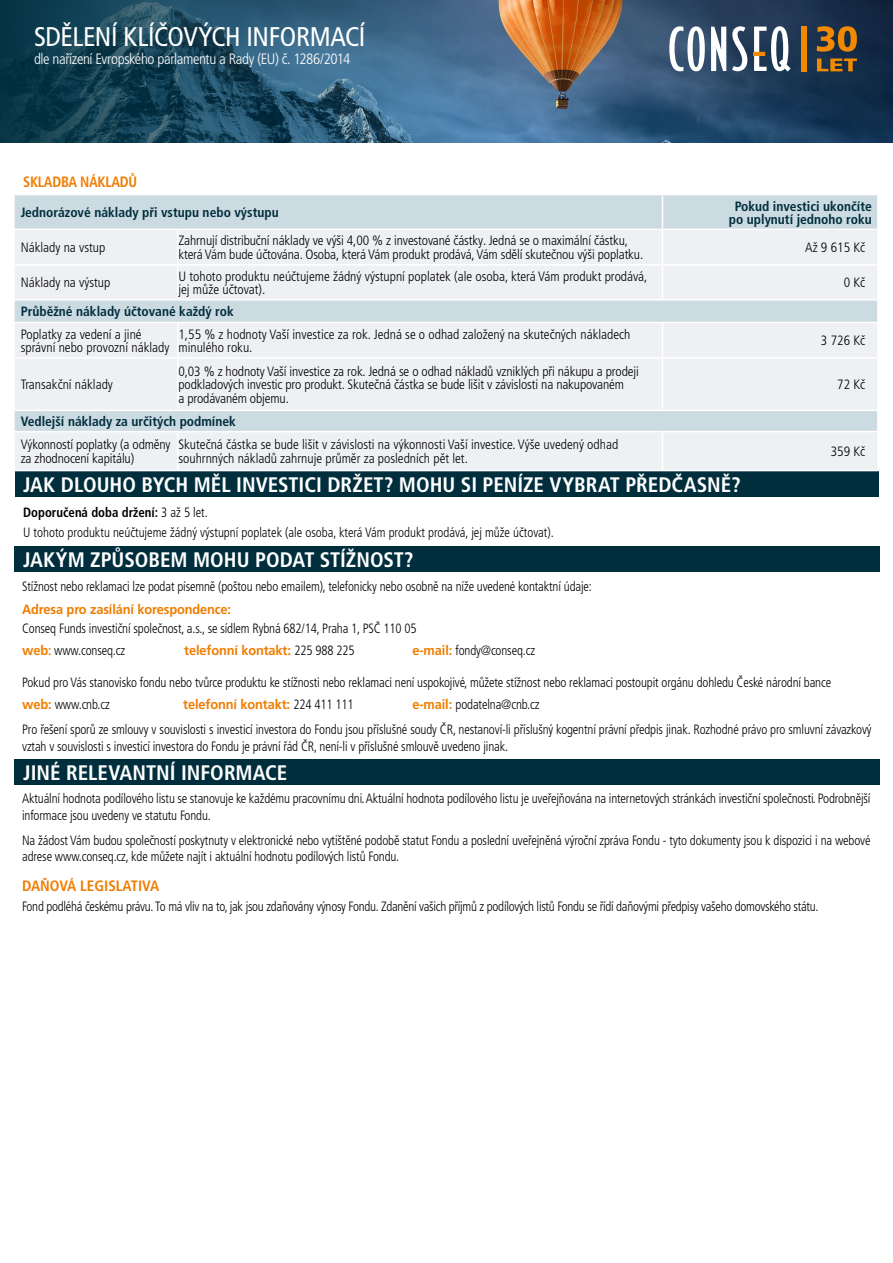
<style>
.page{position:relative;width:893px;height:1263px;background:#fff}
.page>*{position:absolute;margin:0;border:0;box-sizing:border-box;transform-origin:0 0}
.t1{font:condensed 27px "Frutiger LT Pro";letter-spacing:-.015em;color:#fff}
.t2{font:700 condensed 21px "Frutiger LT Pro";color:#fff}
.t3{font:300 condensed 15px "Frutiger LT Pro";letter-spacing:-.025em;color:#fff}
.t4{font:700 condensed 15px "Frutiger LT Pro";color:#ef7d00}
.t5{font:700 condensed 15px "Frutiger LT Pro";letter-spacing:-.02em;color:#ef7d00;scale:.95 1}
.t6{font:300 condensed 13.5px/16.5px "Frutiger LT Pro";letter-spacing:-.01em;color:#000;scale:.95 1}
.t7{font:300 condensed 13.5px/13.5px "Frutiger LT Pro";letter-spacing:-.01em;color:#000}
.t8{font:700 condensed 13.5px/13.5px "Frutiger LT Pro";color:#002e3d;text-align:center}
.t9{font:700 13.5px "Frutiger LT Pro";letter-spacing:-.01em;color:#ef7d00;scale:.95 1}
.s1{font-weight:700}
.s2{font-weight:700;font-stretch:normal;color:#ef7d00}
.s3{font-weight:700;color:#ef7d00}
.s4{font-weight:300;font-stretch:condensed;color:#000}
</style>
<div class="page">
<img style="left:496px;top:0;width:397px;height:142px">
<svg style="left:0;top:0;width:496px;height:142px;background:#295670"></svg>
<svg style="left:669px;top:26px;width:36px;height:45px"></svg>
<svg style="left:711px;top:27px;width:15px;height:44px"></svg>
<svg style="left:732px;top:26px;width:15px;height:45px"></svg>
<svg style="left:754px;top:26px;width:37px;height:46px"></svg>
<hr style="left:753px;top:52px;width:12px;height:4px;background:#f18a00">
<div style="left:801px;top:26px;width:5px;height:45px;background:#f18a00"></div>
<svg style="left:817px;top:58px;width:40px;height:13px"></svg>
<svg style="left:817px;top:26px;width:40px;height:26px"></svg>
<div style="left:15px;top:759px;width:865px;height:26px;background:#002e3d"></div>
<div style="left:15px;top:546px;width:865px;height:26px;background:#002e3d"></div>
<div style="left:15px;top:471px;width:864px;height:26px;background:#002e3d"></div>
<div style="left:15px;top:195px;width:862px;height:34px;background:#ccdae1"></div>
<svg style="left:15px;top:230px;width:862px;height:240px;background:#e8ecef"></svg>
<hr style="left:15px;top:299px;width:163px;height:2px;background:#fff">
<hr style="left:177px;top:230px;width:1px;height:34px;background:#fff">
<hr style="left:662px;top:230px;width:1px;height:34px;background:#fff">
<hr style="left:15px;top:264px;width:163px;height:2px;background:#fff">
<hr style="left:178px;top:264px;width:484px;height:2px;background:#fff">
<hr style="left:177px;top:266px;width:1px;height:33px;background:#fff">
<hr style="left:662px;top:264px;width:217px;height:2px;background:#fff">
<hr style="left:662px;top:266px;width:1px;height:33px;background:#fff">
<hr style="left:178px;top:299px;width:484px;height:2px;background:#fff">
<hr style="left:662px;top:299px;width:217px;height:2px;background:#fff">
<hr style="left:15px;top:322px;width:163px;height:1px;background:#fff">
<hr style="left:178px;top:322px;width:484px;height:1px;background:#fff">
<hr style="left:177px;top:323px;width:1px;height:34px;background:#fff">
<hr style="left:662px;top:322px;width:217px;height:1px;background:#fff">
<hr style="left:662px;top:323px;width:1px;height:34px;background:#fff">
<hr style="left:15px;top:357px;width:163px;height:2px;background:#fff">
<hr style="left:178px;top:357px;width:484px;height:2px;background:#fff">
<hr style="left:177px;top:359px;width:1px;height:51px;background:#fff">
<hr style="left:662px;top:357px;width:217px;height:2px;background:#fff">
<hr style="left:662px;top:359px;width:1px;height:51px;background:#fff">
<hr style="left:15px;top:410px;width:163px;height:1px;background:#fff">
<hr style="left:178px;top:410px;width:484px;height:1px;background:#fff">
<hr style="left:662px;top:410px;width:217px;height:1px;background:#fff">
<hr style="left:15px;top:431px;width:163px;height:1px;background:#fff">
<hr style="left:178px;top:431px;width:484px;height:1px;background:#fff">
<hr style="left:177px;top:432px;width:1px;height:38px;background:#fff">
<hr style="left:662px;top:431px;width:217px;height:1px;background:#fff">
<hr style="left:662px;top:432px;width:1px;height:38px;background:#fff">
<hr style="left:662px;top:195px;width:1px;height:34px;background:#fff">
<h1 class="t1" style="left:34px;top:21px;width:333px">SDĚLENÍ KLÍČOVÝCH INFORMACÍ</h1>
<p class="t3" style="left:34px;top:50px;width:318px">dle nařízení Evropského parlamentu a Rady (EU) č. 1286/2014</p>
<p class="t5" style="left:23px;top:173px;width:122px">SKLADBA NÁKLADŮ</p>
<p class="t8" style="left:21px;top:206px;width:259px">Jednorázové náklady při vstupu nebo výstupu</p>
<p class="t8" style="left:729px;top:199px;width:144px">Pokud investici ukončíte po uplynutí jednoho roku</p>
<p class="t7" style="left:21px;top:241px;width:86px">Náklady na vstup</p>
<p class="t7" style="left:178px;top:234px;width:466px">Zahrnují distribuční náklady ve výši 4,00 % z investované částky. Jedná se o maximální částku, která Vám bude účtována. Osoba, která Vám produkt prodává, Vám sdělí skutečnou výši poplatku.</p>
<p class="t7" style="left:805px;top:241px;width:61px">Až 9 615 Kč</p>
<p class="t7" style="left:21px;top:276px;width:91px">Náklady na výstup</p>
<p class="t7" style="left:178px;top:269px;width:470px">U tohoto produktu neúčtujeme žádný výstupní poplatek (ale osoba, která Vám produkt prodává, jej může účtovat).</p>
<p class="t7" style="left:844px;top:276px;width:23px">0 Kč</p>
<p class="t8" style="left:21px;top:305px;width:215px">Průběžné náklady účtované každý rok</p>
<p class="t7" style="left:21px;top:327px;width:150px">Poplatky za vedení a jiné správní nebo provozní náklady</p>
<p class="t7" style="left:178px;top:327px;width:453px">1,55 % z hodnoty Vaší investice za rok. Jedná se o odhad založený na skutečných nákladech minulého roku.</p>
<p class="t7" style="left:821px;top:334px;width:46px">3 726 Kč</p>
<p class="t7" style="left:21px;top:378px;width:94px">Transakční náklady</p>
<p class="t7" style="left:178px;top:364px;width:462px">0,03 % z hodnoty Vaší investice za rok. Jedná se o odhad nákladů vzniklých při nákupu a prodeji podkladových investic pro produkt. Skutečná částka se bude lišit v závislosti na nakupovaném<br>a prodávaném objemu.</p>
<p class="t7" style="left:837px;top:378px;width:29px">72 Kč</p>
<p class="t8" style="left:21px;top:415px;width:217px">Vedlejší náklady za určitých podmínek</p>
<p class="t7" style="left:21px;top:438px;width:151px">Výkonností poplatky (a odměny za zhodnocení kapitálu)</p>
<p class="t7" style="left:178px;top:438px;width:441px">Skutečná částka se bude lišit v závislosti na výkonnosti Vaší investice. Výše uvedený odhad souhrnných nákladů zahrnuje průměr za posledních pět let.</p>
<p class="t7" style="left:831px;top:445px;width:36px">359 Kč</p>
<h2 class="t2" style="left:23px;top:472px;width:719px">JAK DLOUHO BYCH MĚL INVESTICI DRŽET? MOHU SI PENÍZE VYBRAT PŘEDČASNĚ?</h2>
<p class="t6" style="left:23px;top:502px;width:560px;line-height:20.7px"><span class="s1">Doporučená doba držení:</span> 3 až 5 let.<br>U tohoto produktu neúčtujeme žádný výstupní poplatek (ale osoba, která Vám produkt prodává, jej může účtovat).</p>
<h2 class="t2" style="left:23px;top:547px;width:392px">JAKÝM ZPŮSOBEM MOHU PODAT STÍŽNOST?</h2>
<p class="t6" style="left:22px;top:579px;width:601px">Stížnost nebo reklamaci lze podat písemně (poštou nebo emailem), telefonicky nebo osobně na níže uvedené kontaktní údaje:</p>
<p class="t9" style="left:22px;top:601px;width:221px">Adresa pro zasílání korespondence:</p>
<p class="t6" style="left:22px;top:617px;width:417px;line-height:22.8px">Conseq Funds investiční společnost, a.s., se sídlem Rybná 682/14, Praha 1, PSČ 110 05 <span class="s2">web</span><span class="s3">:</span> www.conseq.cz</p>
<p class="t9" style="left:184px;top:643px;width:181px">telefonní kontakt: <span class="s4">225 988 225</span></p>
<p class="t6" style="left:412px;top:643px;width:131px"><span class="s2">e-mail:</span> fondy@conseq.cz</p>
<p class="t6" style="left:22px;top:671px;width:853px;line-height:22.8px">Pokud pro Vás stanovisko fondu nebo tvůrce produktu ke stížnosti nebo reklamaci není uspokojivé, můžete stížnost nebo reklamaci postoupit orgánu dohledu České národní bance <span class="s2">web:</span> www.cnb.cz</p>
<p class="t9" style="left:183px;top:697px;width:181px">telefonní kontakt: <span class="s4">224 411 111</span></p>
<p class="t6" style="left:22px;top:692px;width:896px;line-height:25px;text-indent:390px"><span class="s2">e-mail:</span> podatelna@cnb.cz<br>Pro řešení sporů ze smlouvy v souvislosti s investicí investora do Fondu jsou příslušné soudy ČR, nestanoví-li příslušný kogentní právní předpis jinak. Rozhodné právo pro smluvní závazkový</p>
<p class="t6" style="left:22px;top:738px;width:513px">vztah v souvislosti s investicí investora do Fondu je právní řád ČR, není-li v příslušné smlouvě uvedeno jinak.</p>
<h2 class="t2" style="left:23px;top:760px;width:266px">JINÉ RELEVANTNÍ INFORMACE</h2>
<p class="t6" style="left:22px;top:790px;width:894px">Aktuální hodnota podílového listu se stanovuje ke každému pracovnímu dni. Aktuální hodnota podílového listu je uveřejňována na internetových stránkách investiční společnosti. Podrobnější informace jsou uvedeny ve statutu Fondu.</p>
<p class="t6" style="left:22px;top:832px;width:895px">Na žádost Vám budou společností poskytnuty v elektronické nebo vytištěné podobě statut Fondu a poslední uveřejněná výroční zpráva Fondu - tyto dokumenty jsou k dispozici i na webové adrese www.conseq.cz, kde můžete najít i aktuální hodnotu podílových listů Fondu.</p>
<p class="t4" style="left:22px;top:876px;width:139px">DAŇOVÁ LEGISLATIVA</p>
<p class="t6" style="left:22px;top:899px;width:840px">Fond podléhá českému právu. To má vliv na to, jak jsou zdaňovány výnosy Fondu. Zdanění vašich příjmů z podílových listů Fondu se řídí daňovými předpisy vašeho domovského státu.</p>
</div>
